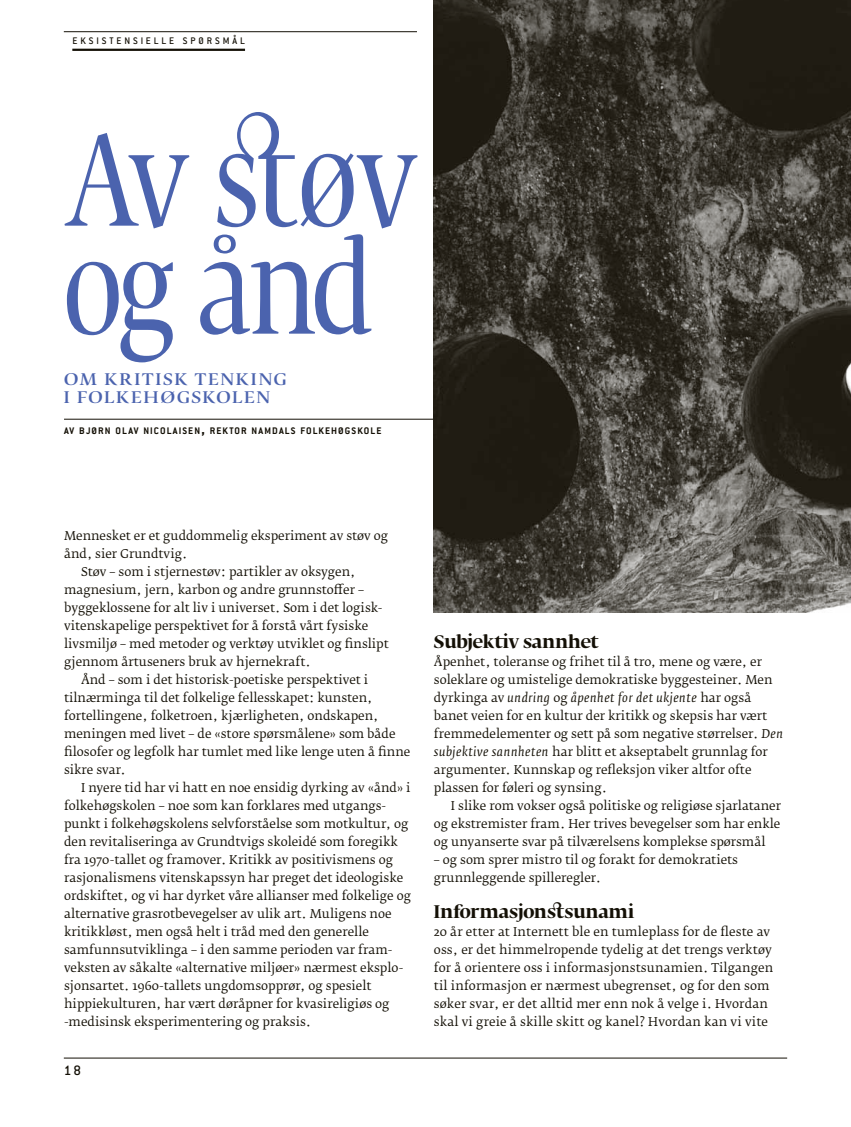
<style>
.page{position:relative;width:851px;height:1127px;background:#fff}
.page>*{position:absolute;margin:0;border:0;box-sizing:border-box;transform-origin:0 0}
.t1{font:condensed 129px/108px "Fedra Serif Display";letter-spacing:-.015em;color:#4b63ae}
.t2{font:500 21px/18px "Fedra Serif Display";letter-spacing:.075em;color:#4b63ae}
.t3{font:700 18px "Fedra Serif Display";color:#141006}
.t4{font:500 15px "Conduit ITC";color:#141006}
.t5{font:12px/18px "Fedra Serif B Std";color:#141006}
.t6{font:700 10.5px "Conduit ITC";letter-spacing:.105em;color:#141006}
.t7{font:500 10.5px "Conduit ITC";letter-spacing:.285em;color:#141006}
.s1{font-size:15px}
.s2{font-style:italic}
</style>
<div class="page">
<hr style="left:64px;top:1058px;width:723px;height:1px;background:#141006">
<hr style="left:64px;top:31px;width:353px;height:1px;background:#141006">
<hr style="left:72px;top:49px;width:173px;height:2px;background:#141006">
<hr style="left:64px;top:419px;width:723px;height:1px;background:#141006">
<img style="left:434px;top:0;width:416px;height:612px">
<p class="t7" style="left:72px;top:35px;width:174px">EKSISTENSIELLE SPØRSMÅL</p>
<h1 class="t1" style="left:64px;top:142px;width:355px">Av støv og ånd</h1>
<h2 class="t2" style="left:64px;top:371px;width:224px">om kritisk tenking i folkehøgskolen</h2>
<p class="t6" style="left:64px;top:424px;width:319px">AV BJØRN OLAV NICOLAISEN<span class="s1">,</span> REKTOR NAMDALS FOLKEHØGSKOLE</p>
<p class="t5" style="left:64px;top:527px;width:325px">Mennesket er et guddommelig eksperiment av støv og</p>
<p class="t5" style="left:64px;top:545px;width:125px">ånd, sier Grundtvig.</p>
<p class="t5" style="left:81px;top:563px;width:276px">Støv – som i stjernestøv: partikler av oksygen,</p>
<p class="t5" style="left:64px;top:581px;width:301px">magnesium, jern, karbon og andre grunnstoffer –</p>
<p class="t5" style="left:64px;top:599px;width:318px">byggeklossene for alt liv i universet. Som i det logisk-</p>
<p class="t5" style="left:64px;top:617px;width:306px">vitenskapelige perspektivet for å forstå vårt fysiske</p>
<p class="t5" style="left:64px;top:635px;width:326px">livsmiljø – med metoder og verktøy utviklet og finslipt</p>
<p class="t5" style="left:64px;top:653px;width:248px">gjennom årtuseners bruk av hjernekraft.</p>
<p class="t5" style="left:81px;top:671px;width:289px">Ånd – som i det historisk-poetiske perspektivet i</p>
<p class="t5" style="left:64px;top:689px;width:310px">tilnærminga til det folkelige fellesskapet: kunsten,</p>
<p class="t5" style="left:64px;top:707px;width:316px">fortellingene, folketroen, kjærligheten, ondskapen,</p>
<p class="t5" style="left:64px;top:725px;width:333px">meningen med livet – de «store spørsmålene» som både</p>
<p class="t5" style="left:64px;top:743px;width:348px">filosofer og legfolk har tumlet med like lenge uten å finne</p>
<p class="t5" style="left:64px;top:761px;width:63px">sikre svar.</p>
<p class="t5" style="left:81px;top:779px;width:331px">I nyere tid har vi hatt en noe ensidig dyrking av «ånd» i</p>
<p class="t5" style="left:64px;top:797px;width:323px">folkehøgskolen – noe som kan forklares med utgangs-</p>
<p class="t5" style="left:64px;top:815px;width:346px">punkt i folkehøgskolens selvforståelse som motkultur, og</p>
<p class="t5" style="left:64px;top:833px;width:335px">den revitaliseringa av Grundtvigs skoleidé som foregikk</p>
<p class="t5" style="left:64px;top:851px;width:330px">fra 1970-tallet og framover. Kritikk av positivismens og</p>
<p class="t5" style="left:64px;top:869px;width:341px">rasjonalismens vitenskapssyn har preget det ideologiske</p>
<p class="t5" style="left:64px;top:887px;width:348px">ordskiftet, og vi har dyrket våre allianser med folkelige og</p>
<p class="t5" style="left:64px;top:905px;width:329px">alternative grasrotbevegelser av ulik art. Muligens noe</p>
<p class="t5" style="left:64px;top:923px;width:306px">kritikkløst, men også helt i tråd med den generelle</p>
<p class="t5" style="left:64px;top:941px;width:330px">samfunnsutviklinga – i den samme perioden var fram-</p>
<p class="t5" style="left:64px;top:959px;width:341px">veksten av såkalte «alternative miljøer» nærmest eksplo-</p>
<p class="t5" style="left:64px;top:977px;width:309px">sjonsartet. 1960-tallets ungdomsopprør, og spesielt</p>
<p class="t5" style="left:64px;top:995px;width:327px">hippiekulturen, har vært døråpner for kvasireligiøs og</p>
<p class="t5" style="left:64px;top:1013px;width:248px">-medisinsk eksperimentering og praksis.</p>
<p class="t4" style="left:64px;top:1061px;width:19px">18</p>
<h3 class="t3" style="left:434px;top:631px;width:166px">Subjektiv sannhet</h3>
<p class="t5" style="left:434px;top:653px;width:350px">Åpenhet, toleranse og frihet til å tro, mene og være, er soleklare og umistelige demokratiske byggesteiner. Men dyrkinga av <span class="s2">undring</span> og <span class="s2">åpenhet for det ukjente</span> har også banet veien for en kultur der kritikk og skepsis har vært fremmedelementer og sett på som negative størrelser. <span class="s2">Den subjektive sannheten</span> har blitt et akseptabelt grunnlag for argumenter. Kunnskap og refleksjon viker altfor ofte plassen for føleri og synsing.</p>
<p class="t5" style="left:434px;top:797px;width:348px;text-align:justify;text-indent:17px">I slike rom vokser også politiske og religiøse sjarlataner og ekstremister fram. Her trives bevegelser som har enkle og unyanserte svar på tilværelsens komplekse spørsmål</p>
<p class="t5" style="left:434px;top:851px;width:305px">– og som sprer mistro til og forakt for demokratiets grunnleggende spilleregler.</p>
<h3 class="t3" style="left:434px;top:901px;width:202px">Informasjonstsunami</h3>
<p class="t5" style="left:434px;top:923px;width:341px">20 år etter at Internett ble en tumleplass for de fleste av oss, er det himmelropende tydelig at det trengs verktøy for å orientere oss i informasjonstsunamien. Tilgangen til informasjon er nærmest ubegrenset, og for den som søker svar, er det alltid mer enn nok å velge i. Hvordan skal vi greie å skille skitt og kanel? Hvordan kan vi vite</p>
</div>
